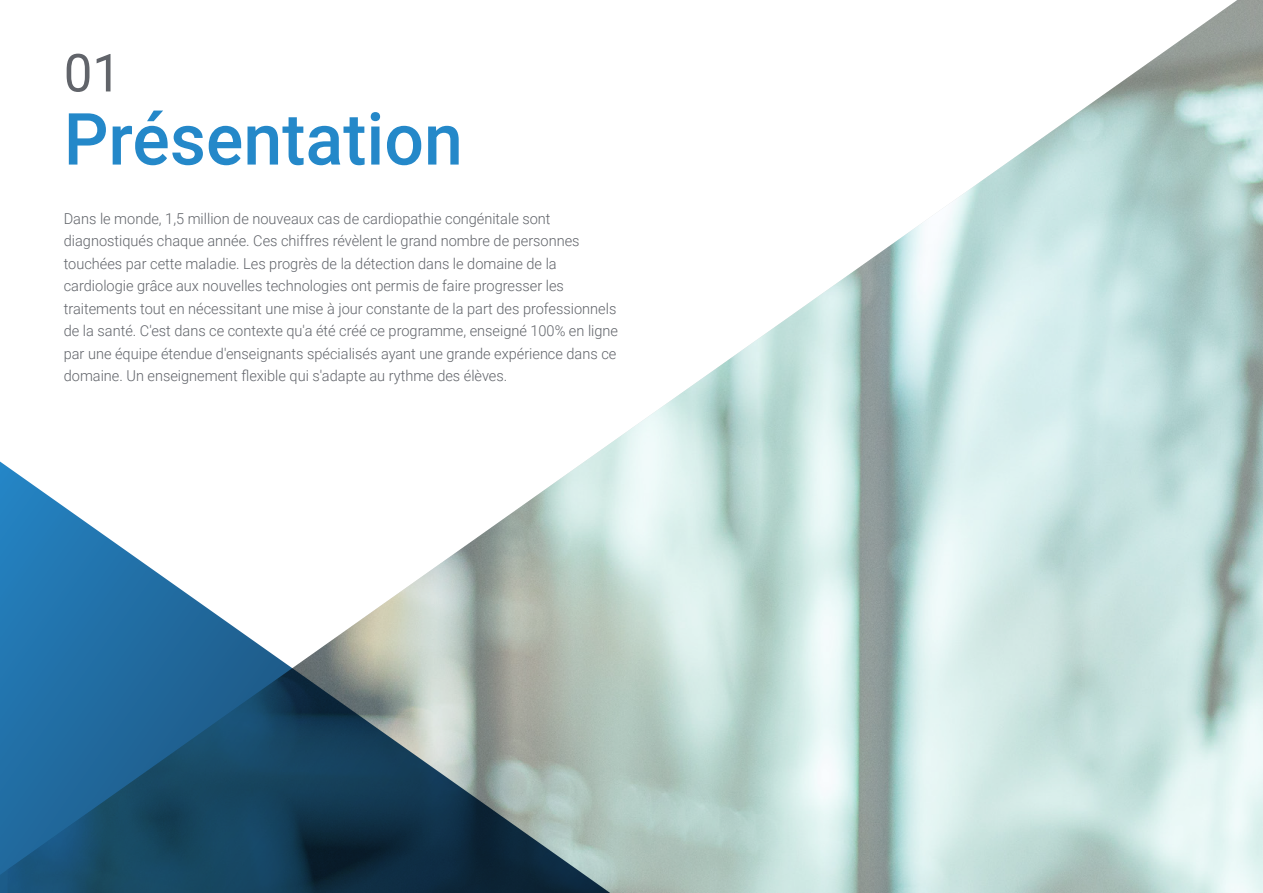
<style>
.page{position:relative;width:1263px;height:893px;background:#fff}
.page>*{position:absolute;margin:0;border:0;box-sizing:border-box;transform-origin:0 0}
.t1{font:500 72px "Roboto";color:#2488c9}
.t2{font:52.5px "Roboto";color:#61646a}
.t3{font:300 15px/22.5px "Roboto";color:#61646a}
</style>
<div class="page">
<svg style="left:0;top:446px;width:640px;height:447px"></svg>
<h2 class="t2" style="left:64px;top:36px;width:59px">01</h2>
<h1 class="t1" style="left:64px;top:89px;width:401px">Présentation</h1>
<p class="t3" style="left:64px;top:207px;width:556px">Dans le monde, 1,5 million de nouveaux cas de cardiopathie congénitale sont diagnostiqués chaque année. Ces chiffres révèlent le grand nombre de personnes touchées par cette maladie. Les progrès de la détection dans le domaine de la cardiologie grâce aux nouvelles technologies ont permis de faire progresser les traitements tout en nécessitant une mise à jour constante de la part des professionnels de la santé. C'est dans ce contexte qu'a été créé ce programme, enseigné 100% en ligne par une équipe étendue d'enseignants spécialisés ayant une grande expérience dans ce domaine. Un enseignement flexible qui s'adapte au rythme des élèves.</p>
</div>
